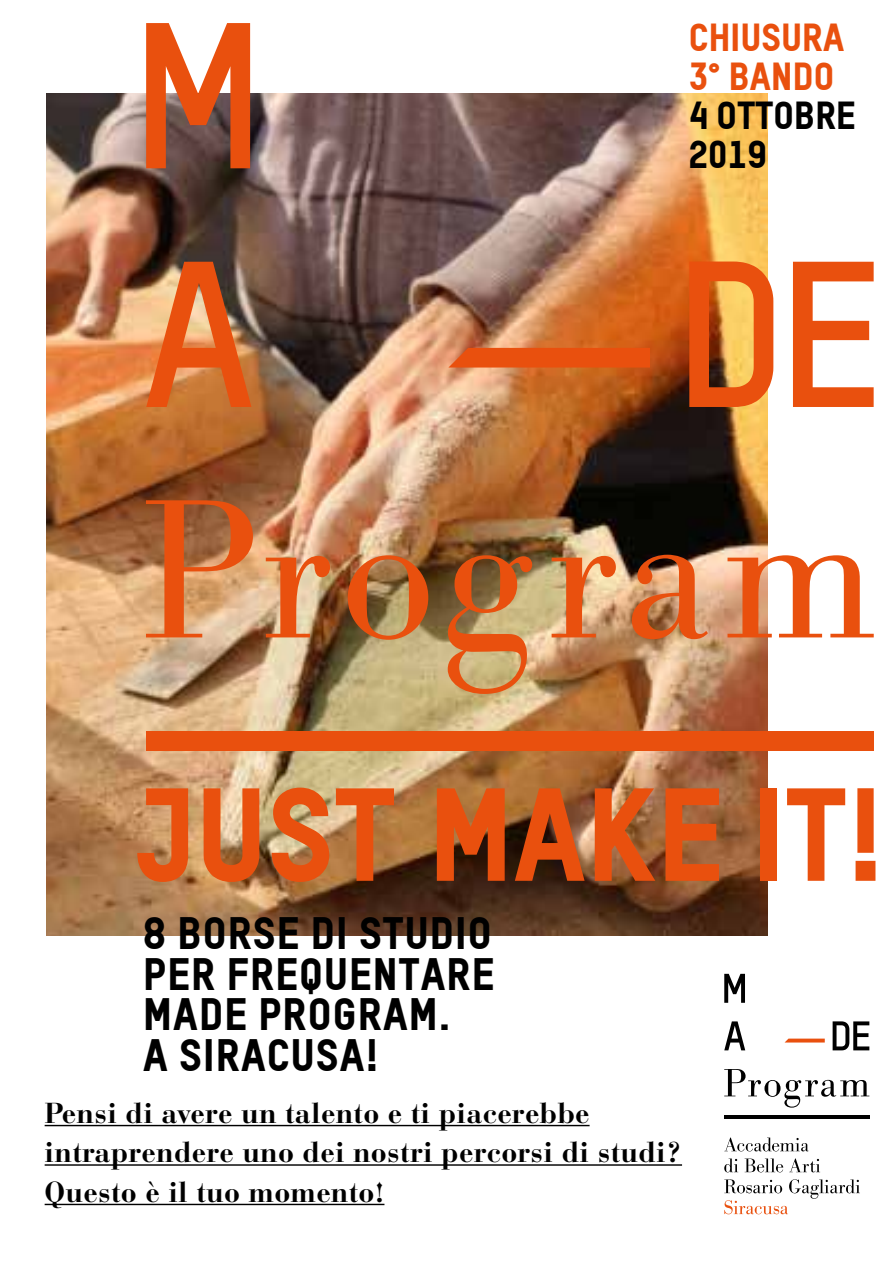
<style>
.page{position:relative;width:893px;height:1263px;background:#fff}
.page>*{position:absolute;margin:0;border:0;box-sizing:border-box;transform-origin:0 0}
.t1{font:129.75px "TSTAR Headline";letter-spacing:-.01em;color:#e9500e}
.t2{font:44.4px/41px "TSTAR Headline";letter-spacing:.01em;color:#000}
.t3{font:38.25px/39.2px "TSTAR Headline";letter-spacing:-.01em;color:#e9500e}
.t4{font:38.25px/39.2px "TSTAR Headline";letter-spacing:-.01em;color:#000}
.t5{font:700 28.65px/39.5px "Bauer Bodoni Std";letter-spacing:.01em;color:#000}
</style>
<div class="page">
<img style="left:47px;top:94px;width:720px;height:841px">
<img style="left:146px;top:23px;width:728px;height:671px">
<div style="left:146px;top:731px;width:728px;height:19px;background:#e9500e"></div>
<hr style="left:45px;top:1125px;width:545px;height:1px;background:#000">
<hr style="left:45px;top:1164px;width:637px;height:2px;background:#000">
<hr style="left:45px;top:1204px;width:339px;height:1px;background:#000">
<hr style="left:724px;top:1115px;width:145px;height:4px;background:#000">
<svg style="left:724px;top:1069px;width:145px;height:38px"></svg>
<svg style="left:724px;top:974px;width:21px;height:29px"></svg>
<svg style="left:724px;top:1179px;width:136px;height:35px"></svg>
<svg style="left:724px;top:1158px;width:96px;height:14px"></svg>
<svg style="left:724px;top:1137px;width:85px;height:14px"></svg>
<svg style="left:724px;top:1021px;width:145px;height:29px"></svg>
<h3 class="t3" style="left:688px;top:17px;width:158px">CHIUSURA<br>3° BANDO</h3>
<h3 class="t4" style="left:688px;top:95px;width:169px">4 OTTOBRE<br>2019</h3>
<h1 class="t1" style="left:136px;top:754px;width:751px">JUST MAKE IT!</h1>
<h2 class="t2" style="left:143px;top:911px;width:353px">8 BORSE DI STUDIO<br>PER FREQUENTARE<br>MADE PROGRAM.<br>A SIRACUSA!</h2>
<p class="t5" style="left:45px;top:1093px;width:639px">Pensi di avere un talento e ti piacerebbe intraprendere uno dei nostri percorsi di studi?<br>Questo è il tuo momento!</p>
</div>
